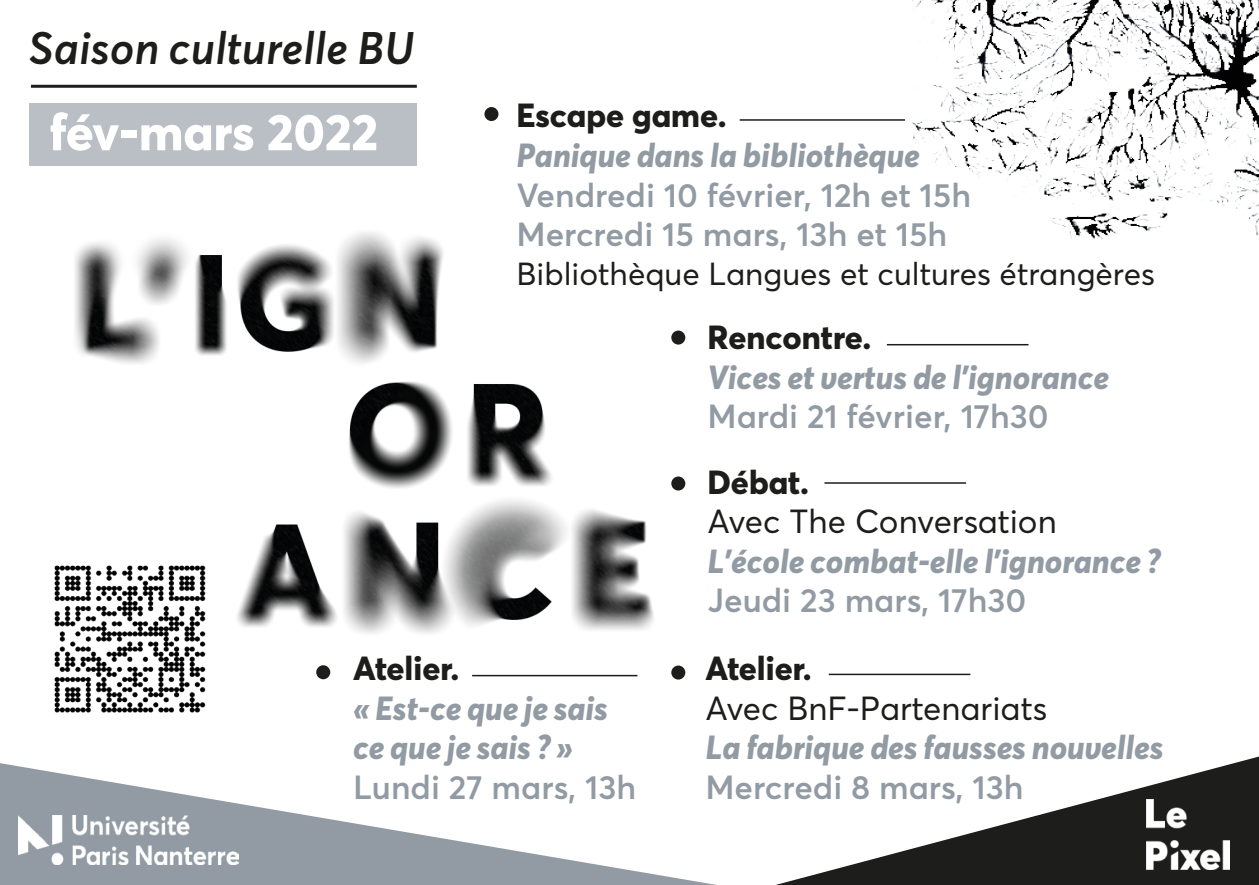
<style>
.page{position:relative;width:1259px;height:885px;background:#fff}
.page>*{position:absolute;margin:0;border:0;box-sizing:border-box;transform-origin:0 0}
.t1{font:800 51px "Averta";color:#fff}
.t2{font:italic 600 45px "Averta";color:#1d1d1b}
.t3{font:italic 800 33px/39.6px "Averta";color:#929ba3}
.t4{font:600 33px "Averta";color:#929ba3}
.t5{font:33px/39.6px "Averta";color:#1d1d1b}
.t6{font:800 33px "Averta";color:#1d1d1b}
.t7{font:31.5px "Averta";color:#1d1d1b}
.s1{font-style:normal;color:#1d1d1b}
.s2{font-weight:400;font-style:normal;color:#1d1d1b}
.s3{font-weight:800}
</style>
<div class="page">
<img style="left:75px;top:232px;width:579px;height:402px">
<div style="left:671px;top:330px;width:14px;height:14px;background:#1d1d1b;border-radius:50%"></div>
<div style="left:671px;top:476px;width:14px;height:14px;background:#1d1d1b;border-radius:50%"></div>
<div style="left:484px;top:107px;width:14px;height:14px;background:#1d1d1b;border-radius:50%"></div>
<svg style="left:0;top:763px;width:711px;height:121px"></svg>
<svg style="left:779px;top:756px;width:480px;height:128px"></svg>
<div style="left:29px;top:104px;width:388px;height:62px;background:#b9bfc4"></div>
<hr style="left:31px;top:85px;width:386px;height:3px;background:#1d1d1b">
<div style="left:671px;top:665px;width:14px;height:14px;background:#1d1d1b;border-radius:50%"></div>
<hr style="left:887px;top:344px;width:141px;height:1px;background:#1d1d1b">
<hr style="left:824px;top:482px;width:142px;height:1px;background:#1d1d1b">
<hr style="left:828px;top:673px;width:142px;height:2px;background:#1d1d1b">
<hr style="left:739px;top:119px;width:166px;height:2px;background:#1d1d1b">
<hr style="left:472px;top:674px;width:165px;height:2px;background:#1d1d1b">
<img style="left:54px;top:559px;width:156px;height:154px">
<img style="left:912px;top:0;width:347px;height:239px">
<img style="left:19px;top:815px;width:219px;height:49px">
<div style="left:316px;top:665px;width:14px;height:14px;background:#1d1d1b;border-radius:50%"></div>
<img style="left:1147px;top:799px;width:82px;height:70px">
<p class="t2" style="left:28px;top:20px;width:388px">Saison culturelle BU</p>
<p class="t1" style="left:50px;top:99px;width:330px">fév-mars 2022</p>
<p class="t3" style="left:516px;top:98px;width:405px"><span class="s1">Escape game.<br></span>Panique dans la bibliothèque</p>
<p class="t4" style="left:516px;top:174px;width:456px">Vendredi 10 février, 12h et 15h</p>
<p class="t4" style="left:516px;top:214px;width:432px">Mercredi 15 mars, 13h et 15h</p>
<p class="t7" style="left:516px;top:254px;width:640px">Bibliothèque Langues et cultures étrangères</p>
<p class="t3" style="left:707px;top:319px;width:403px"><span class="s1">Rencontre.<br></span>Vices et vertus de l’ignorance</p>
<p class="t4" style="left:707px;top:396px;width:343px">Mardi 21 février, 17h30</p>
<p class="t6" style="left:353px;top:647px;width:108px">Atelier.</p>
<p class="t3" style="left:353px;top:690px;width:256px">« Est-ce que je sais ce que je sais ? »</p>
<p class="t4" style="left:353px;top:766px;width:285px">Lundi 27 mars, 13h</p>
<p class="t3" style="left:707px;top:464px;width:455px"><span class="s1">Débat.<br></span><span class="s2">Avec The Conversation<br></span>L’école combat-elle l’ignorance ?</p>
<p class="t4" style="left:707px;top:580px;width:320px">Jeudi 23 mars, 17h30</p>
<p class="t5" style="left:705px;top:648px;width:343px"><span class="s3">Atelier.<br></span>Avec BnF-Partenariats</p>
<p class="t3" style="left:705px;top:729px;width:460px">La fabrique des fausses nouvelles</p>
<p class="t4" style="left:705px;top:766px;width:320px">Mercredi 8 mars, 13h</p>
</div>
